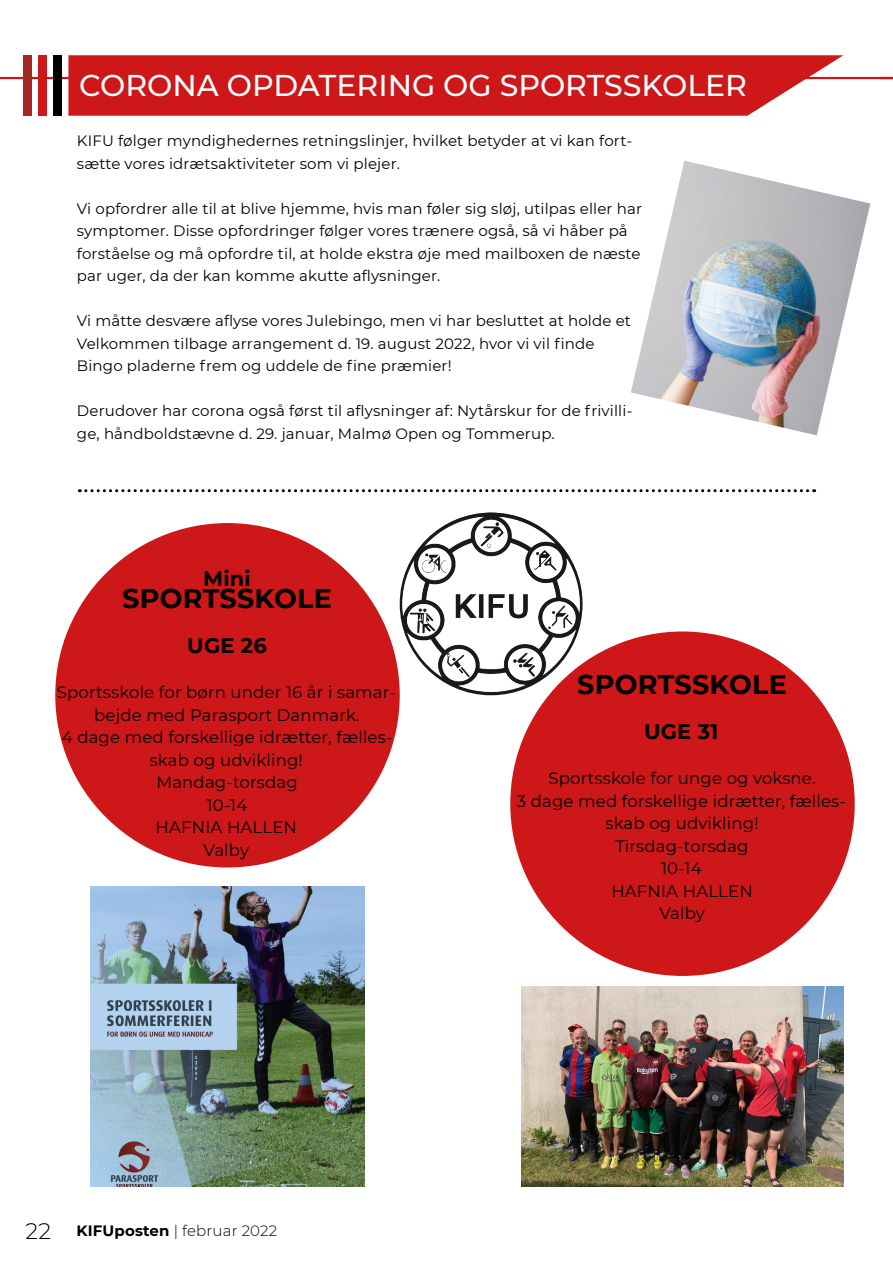
<style>
.page{position:relative;width:893px;height:1263px;background:#fff}
.page>*{position:absolute;margin:0;border:0;box-sizing:border-box;transform-origin:0 0}
.t1{font:500 30px "Montserrat";color:#fff}
.t2{font:700 27px "Montserrat";letter-spacing:.01em;color:#000}
.t3{font:700 21px "Montserrat";letter-spacing:.01em;color:#000}
.t4{font:16.5px/22.5px "Montserrat";letter-spacing:.01em;color:#000;text-align:center}
.t5{font:15px/22.5px "Montserrat";letter-spacing:.01em;color:#000}
.t6{font:300 15px "Montserrat";letter-spacing:.01em;color:#000}
.s1{font-size:22.5px}
.s2{font-weight:700}
</style>
<div class="page">
<hr style="left:0;top:77px;width:893px;height:2px;background:#cd1719">
<svg style="left:68px;top:55px;width:775px;height:61px;background:#d02728"></svg>
<div style="left:53px;top:55px;width:9px;height:61px;background:#000"></div>
<div style="left:38px;top:55px;width:9px;height:61px;background:#cd1719"></div>
<div style="left:23px;top:55px;width:9px;height:61px;background:#a62824"></div>
<img style="left:631px;top:161px;width:239px;height:274px">
<img style="left:400px;top:512px;width:183px;height:183px;border-radius:91px">
<svg style="left:79px;top:489px;width:729px;height:3px"></svg>
<div style="left:55px;top:523px;width:345px;height:344px;background:#cd1719;border-radius:50%"></div>
<div style="left:510px;top:631px;width:345px;height:345px;background:#cd1719;border-radius:50%"></div>
<img style="left:90px;top:887px;width:275px;height:299px">
<img style="left:522px;top:986px;width:321px;height:200px">
<h1 class="t1" style="left:79px;top:65px;width:669px">CORONA OPDATERING OG SPORTSSKOLER</h1>
<p class="t5" style="left:77px;top:129px;width:557px">KIFU følger myndighedernes retningslinjer, hvilket betyder at vi kan fort&shy;sætte vores idrætsaktiviteter som vi plejer.</p>
<p class="t5" style="left:77px;top:197px;width:567px">Vi opfordrer alle til at blive hjemme, hvis man føler sig sløj, utilpas eller har symptomer. Disse opfordringer følger vores trænere også, så vi håber på forståelse og må opfordre til, at holde ekstra øje med mailboxen de næste par uger, da der kan komme akutte aflysninger.</p>
<p class="t5" style="left:77px;top:309px;width:556px">Vi måtte desvære aflyse vores Julebingo, men vi har besluttet at holde et<br>Velkommen tilbage arrangement d. 19. august 2022, hvor vi vil finde<br>Bingo pladerne frem og uddele de fine præmier!</p>
<p class="t5" style="left:77px;top:399px;width:557px">Derudover har corona også først til aflysninger af: Nytårskur for de frivilli&shy;ge, håndboldstævne d. 29. januar, Malmø Open og Tommerup.</p>
<h3 class="t3" style="left:203px;top:563px;width:49px">Mini</h3>
<h2 class="t2" style="left:122px;top:579px;width:211px">SPORTSSKOLE</h2>
<h3 class="t3" style="left:187px;top:630px;width:81px">UGE 26</h3>
<p class="t4" style="left:57px;top:680px;width:340px">Sportsskole for børn under 16 år i samar&shy;bejde med Parasport Danmark.<br>4 dage med forskellige idrætter, fælles&shy;skab og udvikling!<br>Mandag-torsdag<br>10-14<br>HAFNIA HALLEN<br>Valby</p>
<p class="t6" style="left:25px;top:1221px;width:253px"><span class="s1">22</span> <span class="s2">KIFUposten</span> | februar 2022</p>
<h2 class="t2" style="left:577px;top:665px;width:211px">SPORTSSKOLE</h2>
<h3 class="t3" style="left:644px;top:716px;width:76px">UGE 31</h3>
<p class="t4" style="left:517px;top:766px;width:330px">Sportsskole for unge og voksne.<br>3 dage med forskellige idrætter, fælles&shy;skab og udvikling!<br>Tirsdag-torsdag<br>10-14<br>HAFNIA HALLEN<br>Valby</p>
</div>
